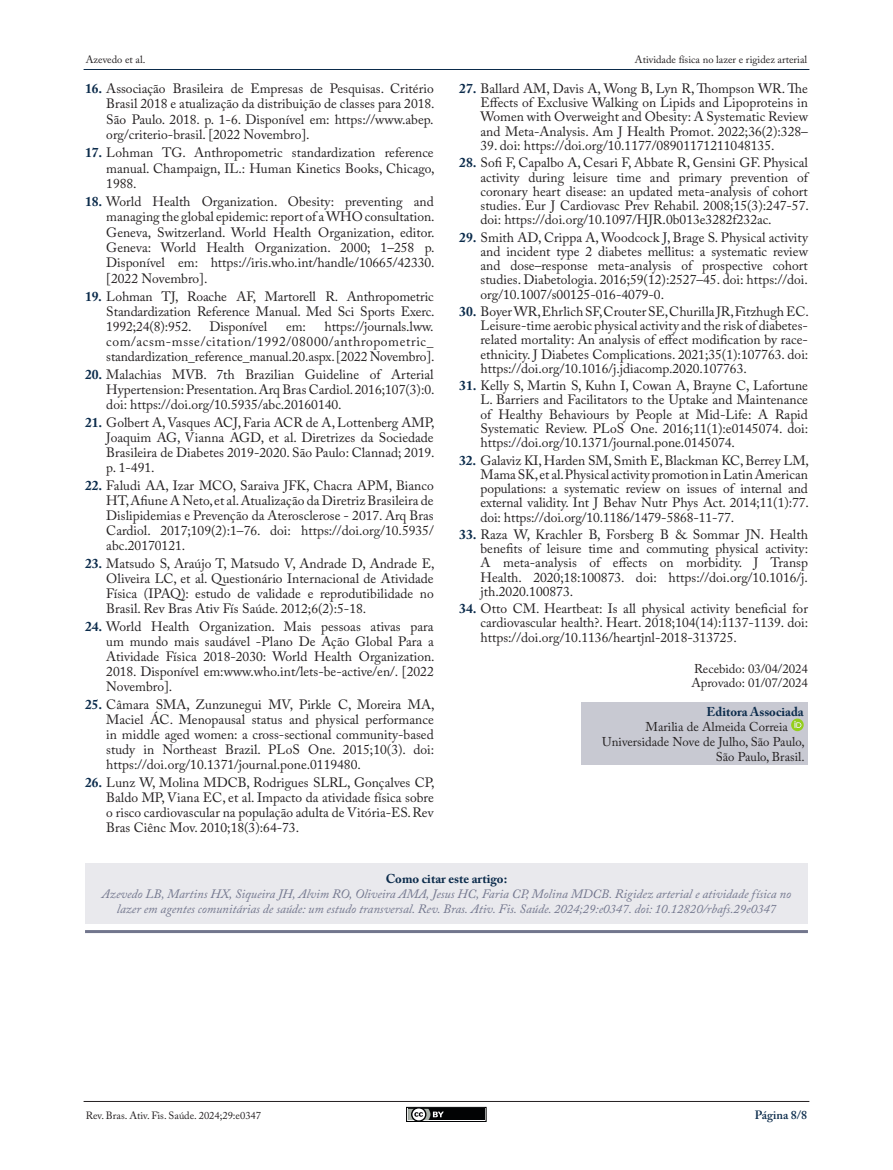
<style>
.page{position:relative;width:893px;height:1170px;background:#fff}
.page>*{position:absolute;margin:0;border:0;box-sizing:border-box;transform-origin:0 0}
.t1{font:13.5px/14.2px "Adobe Caslon Pro";color:#231f20;text-align:justify}
.t2{font:italic 12.75px/15px "Adobe Caslon Pro";color:#72768d;text-align:center}
.t3{font:12.75px/14.2px "Adobe Caslon Pro";color:#231f20}
.t4{font:700 12.75px "Adobe Caslon Pro";color:#0b2b4b}
.t5{font:600 12px "Adobe Caslon Pro";color:#0b2b4b}
.t6{font:10.5px "Adobe Caslon Pro";color:#231f20}
.s1{font-weight:700;color:#0b2b4b}
</style>
<div class="page">
<hr style="left:84px;top:69px;width:725px;height:1px;background:#0b2b4b">
<hr style="left:84px;top:1101px;width:725px;height:1px;background:#231f20">
<div style="left:406px;top:1106px;width:80px;height:15px;border:1px solid #020304"></div>
<div style="left:408px;top:1108px;width:77px;height:11px;background:#020304"></div>
<svg style="left:406px;top:1106px;width:38px;height:16px"></svg>
<div style="left:85px;top:863px;width:723px;height:60px;background:#e9e9ed"></div>
<hr style="left:85px;top:930px;width:723px;height:3px;background:#72768d">
<div style="left:581px;top:702px;width:227px;height:63px;background:#c8c9d2"></div>
<svg style="left:791px;top:718px;width:13px;height:13px"></svg>
<p class="t6" style="left:86px;top:53px;width:61px">Azevedo et al.</p>
<p class="t6" style="left:635px;top:53px;width:174px">Atividade física no lazer e rigidez arterial</p>
<p class="t1" style="left:106px;top:81px;width:330px;line-height:15.3px;text-indent:-21px"><span class="s1">16.</span> Associação Brasileira de Empresas de Pesquisas. Critério Brasil 2018 e atualização da distribuição de classes para 2018.<br>São Paulo. 2018. p. 1-6. Disponível em: https://www.abep. org/criterio-brasil. [2022 Novembro].</p>
<p class="t1" style="left:106px;top:145px;width:330px;line-height:15.3px;text-indent:-21px"><span class="s1">17.</span> Lohman TG. Anthropometric standardization reference manual. Champaign, IL.: Human Kinetics Books, Chicago, 1988.</p>
<p class="t1" style="left:106px;top:194px;width:330px;line-height:15.3px;text-indent:-21px"><span class="s1">18.</span> World Health Organization. Obesity: preventing and managing the global epidemic: report of a WHO consultation.<br>Geneva, Switzerland. World Health Organization, editor.<br>Geneva: World Health Organization. 2000; 1–258 p.<br>Disponível em: https://iris.who.int/handle/10665/42330. [2022 Novembro].</p>
<p class="t1" style="left:106px;top:288px;width:330px;line-height:15px;text-indent:-21px"><span class="s1">19.</span> Lohman TJ, Roache AF, Martorell R. Anthropometric Standardization Reference Manual. Med Sci Sports Exerc.<br>1992;24(8):952.</p>
<p class="t1" style="left:106px;top:318px;width:330px;line-height:15px;text-indent:218px">https://journals.lww. com/acsm-msse/citation/1992/08000/anthropometric_ standardization_reference_manual.20.aspx. [2022 Novembro].</p>
<p class="t1" style="left:106px;top:366px;width:330px;line-height:15px;text-indent:-21px"><span class="s1">20.</span> Malachias MVB. 7th Brazilian Guideline of Arterial Hypertension: Presentation. Arq Bras Cardiol. 2016;107(3):0. doi: https://doi.org/10.5935/abc.20160140.</p>
<p class="t1" style="left:106px;top:414px;width:330px;line-height:15px;text-indent:-21px"><span class="s1">21.</span> Golbert A, Vasques ACJ, Faria ACR de A, Lottenberg AMP, Joaquim AG, Vianna AGD, et al. Diretrizes da Sociedade Brasileira de Diabetes 2019-2020. São Paulo: Clannad; 2019. p. 1-491.</p>
<p class="t1" style="left:106px;top:477px;width:329px;line-height:15px;text-indent:-21px"><span class="s1">22.</span> Faludi AA, Izar MCO, Saraiva JFK, Chacra APM, Bianco HT, Afiune A Neto, et al. Atualização da Diretriz Brasileira de Dislipidemias e Prevenção da Aterosclerose - 2017. Arq Bras Cardiol. 2017;109(2):1–76. doi: https://doi.org/10.5935/ abc.20170121.</p>
<p class="t1" style="left:106px;top:555px;width:330px;line-height:15px;text-indent:-21px"><span class="s1">23.</span> Matsudo S, Araújo T, Matsudo V, Andrade D, Andrade E, Oliveira LC, et al. Questionário Internacional de Atividade Física (IPAQ): estudo de validade e reprodutibilidade no Brasil. Rev Bras Ativ Fís Saúde. 2012;6(2):5-18.</p>
<p class="t1" style="left:106px;top:618px;width:330px;line-height:15px;text-indent:-21px"><span class="s1">24.</span> World Health Organization. Mais pessoas ativas para um mundo mais saudável -Plano De Ação Global Para a Atividade Física 2018-2030: World Health Organization.<br>2018. Disponível em:www.who.int/lets-be-active/en/. [2022<br>Novembro].</p>
<p class="t1" style="left:106px;top:696px;width:330px;line-height:15px;text-indent:-21px"><span class="s1">25.</span> Câmara SMA, Zunzunegui MV, Pirkle C, Moreira MA, Maciel ÁC. Menopausal status and physical performance in middle aged women: a cross-sectional community-based study in Northeast Brazil. PLoS One. 2015;10(3). doi: https://doi.org/10.1371/journal.pone.0119480.</p>
<p class="t1" style="left:106px;top:774px;width:330px;line-height:15px;text-indent:-21px"><span class="s1">26.</span> Lunz W, Molina MDCB, Rodrigues SLRL, Gonçalves CP, Baldo MP, Viana EC, et al. Impacto da atividade física sobre o risco cardiovascular na população adulta de Vitória-ES. Rev Bras Ciênc Mov. 2010;18(3):64-73.</p>
<p class="t1" style="left:209px;top:319px;width:59px">Disponível</p>
<p class="t1" style="left:286px;top:319px;width:21px">em:</p>
<p class="t1" style="left:480px;top:81px;width:329px;text-indent:-21px"><span class="s1">27.</span> Ballard AM, Davis A, Wong B, Lyn R, Thompson WR. The Effects of Exclusive Walking on Lipids and Lipoproteins in Women with Overweight and Obesity: A Systematic Review and Meta-Analysis. Am J Health Promot. 2022;36(2):328–</p>
<p class="t1" style="left:480px;top:138px;width:296px">39. doi: https://doi.org/10.1177/08901171211048135.</p>
<p class="t1" style="left:480px;top:155px;width:330px;text-indent:-21px"><span class="s1">28.</span> Sofi F, Capalbo A, Cesari F, Abbate R, Gensini GF. Physical activity during leisure time and primary prevention of coronary heart disease: an updated meta-analysis of cohort studies. Eur J Cardiovasc Prev Rehabil. 2008;15(3):247-57. doi: https://doi.org/10.1097/HJR.0b013e3282f232ac.</p>
<p class="t1" style="left:480px;top:230px;width:329px;text-indent:-21px"><span class="s1">29.</span> Smith AD, Crippa A, Woodcock J, Brage S. Physical activity and incident type 2 diabetes mellitus: a systematic review and dose–response meta-analysis of prospective cohort studies. Diabetologia. 2016;59(12):2527–45. doi: https://doi. org/10.1007/s00125-016-4079-0.</p>
<p class="t1" style="left:480px;top:304px;width:330px;text-indent:-21px"><span class="s1">30.</span> Boyer WR, Ehrlich SF, Crouter SE, Churilla JR, Fitzhugh EC.<br>Leisure-time aerobic physical activity and the risk of diabetes&shy;related mortality: An analysis of effect modification by race&shy;ethnicity. J Diabetes Complications. 2021;35(1):107763. doi: https://doi.org/10.1016/j.jdiacomp.2020.107763.</p>
<p class="t1" style="left:480px;top:378px;width:329px;text-indent:-21px"><span class="s1">31.</span> Kelly S, Martin S, Kuhn I, Cowan A, Brayne C, Lafortune L. Barriers and Facilitators to the Uptake and Maintenance of Healthy Behaviours by People at Mid-Life: A Rapid Systematic Review. PLoS One. 2016;11(1):e0145074. doi: https://doi.org/10.1371/journal.pone.0145074.</p>
<p class="t1" style="left:480px;top:452px;width:330px;text-indent:-21px"><span class="s1">32.</span> Galaviz KI, Harden SM, Smith E, Blackman KC, Berrey LM, Mama SK, et al. Physical activity promotion in Latin American populations: a systematic review on issues of internal and external validity. Int J Behav Nutr Phys Act. 2014;11(1):77. doi: https://doi.org/10.1186/1479-5868-11-77.</p>
<p class="t1" style="left:480px;top:527px;width:329px;text-indent:-21px"><span class="s1">33.</span> Raza W, Krachler B, Forsberg B &amp; Sommar JN. Health benefits of leisure time and commuting physical activity:<br>A meta-analysis of effects on morbidity. J Transp Health. 2020;18:100873. doi: https://doi.org/10.1016/j. jth.2020.100873.</p>
<p class="t1" style="left:480px;top:601px;width:329px;text-indent:-21px"><span class="s1">34.</span> Otto CM. Heartbeat: Is all physical activity beneficial for cardiovascular health?. Heart. 2018;104(14):1137-1139. doi: https://doi.org/10.1136/heartjnl-2018-313725.</p>
<p class="t3" style="left:691px;top:661px;width:118px">Recebido: 03/04/2024<br>Aprovado: 01/07/2024</p>
<p class="t4" style="left:707px;top:704px;width:99px">Editora Associada</p>
<p class="t3" style="left:645px;top:719px;width:144px">Marilia de Almeida Correia</p>
<p class="t3" style="left:602px;top:734px;width:204px">Universidade Nove de Julho, São Paulo,</p>
<p class="t3" style="left:716px;top:749px;width:90px">São Paulo, Brasil.</p>
<p class="t4" style="left:386px;top:871px;width:123px">Como citar este artigo:</p>
<p class="t2" style="left:102px;top:886px;width:691px">Azevedo LB, Martins HX, Siqueira JH, Alvim RO, Oliveira AMA, Jesus HC, Faria CP, Molina MDCB. Rigidez arterial e atividade física no lazer em agentes comunitárias de saúde: um estudo transversal. Rev. Bras. Ativ. Fis. Saúde. 2024;29:e0347. doi: 10.12820/rbafs.29e0347</p>
<p class="t6" style="left:86px;top:1108px;width:177px">Rev. Bras. Ativ. Fis. Saúde. 2024;29:e0347</p>
<p class="t5" style="left:755px;top:1107px;width:54px">Página 8/8</p>
</div>
